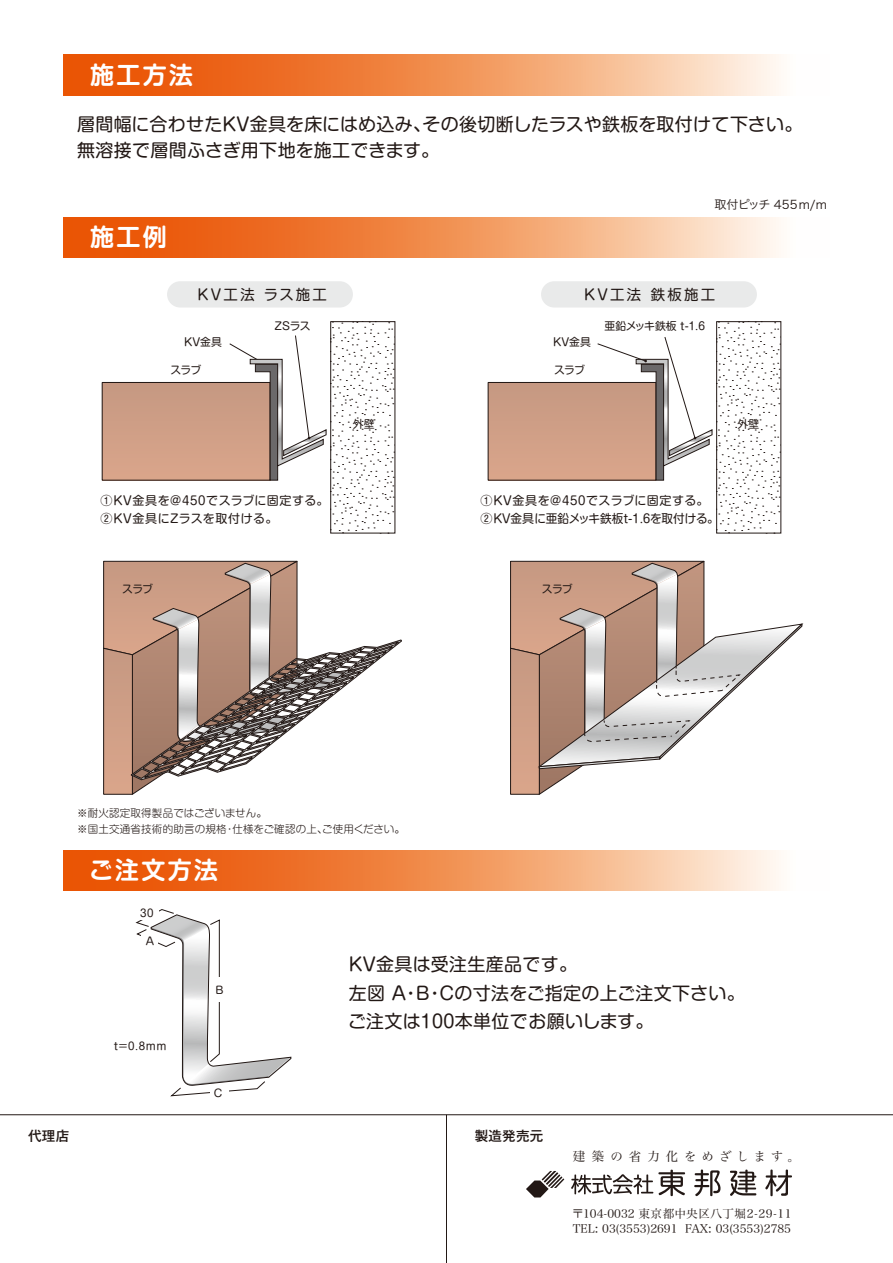
<style>
.page{position:relative;width:893px;height:1263px;background:#fff}
.page>*{position:absolute;margin:0;border:0;box-sizing:border-box;transform-origin:0 0}
.t1{font:700 24px "Shin M Go Pro De";letter-spacing:.1em;color:#fff}
.t2{font:18px/28.5px "Shin M Go Pro";letter-spacing:.02em;color:#221815}
.t3{font:14.4px "Shin M Go Pro";letter-spacing:.16em;color:#221815}
.t4{font:500 13.5px "Gothic MB101 Pr 5";letter-spacing:.02em;color:#221815}
.t5{font:12.45px "Hira Min Pro W3";letter-spacing:.465em;color:#221815}
.t6{font:12px/18px "Shin M Go Pro";color:#221815}
.t7{font:12px/18px "Shin M Go Pro";letter-spacing:.05em;color:#221815}
.t8{font:12px "Hira Kaku Pro W3";color:#221815}
.t9{font:11.55px/15.1px "Hira Min Pro W3";color:#221815}
.t10{font:10.8px "Shin M Go Pro";letter-spacing:-.03em;color:#221815}
.t11{font:300 10.5px/16.5px "Shin M Go Pro";letter-spacing:.02em;color:#221815}
.t12{font:10.5px "Shin M Go Pro";color:#221815}
</style>
<div class="page">
<svg style="left:64px;top:55px;width:717px;height:40px;background:#f1935a"></svg>
<hr style="left:0;top:1114px;width:893px;height:1px;background:#221815">
<svg style="left:526px;top:1171px;width:38px;height:26px"></svg>
<svg style="left:571px;top:1169px;width:114px;height:27px"></svg>
<svg style="left:694px;top:1169px;width:26px;height:27px"></svg>
<svg style="left:730px;top:1169px;width:26px;height:27px"></svg>
<svg style="left:765px;top:1169px;width:27px;height:27px"></svg>
<hr style="left:446px;top:1115px;width:1px;height:148px;background:#221815">
<svg style="left:64px;top:217px;width:717px;height:41px;background:#f1935b"></svg>
<svg style="left:64px;top:850px;width:717px;height:41px;background:#f1935b"></svg>
<div style="left:167px;top:281px;width:186px;height:26px;background:#e9eaea;border-radius:13px"></div>
<svg style="left:103px;top:560px;width:299px;height:235px"></svg>
<svg style="left:331px;top:321px;width:64px;height:212px"></svg>
<div style="left:102px;top:382px;width:168px;height:98px;background:#cf9f86"></div>
<div style="left:102px;top:382px;width:168px;height:98px;border:1px solid #221815"></div>
<svg style="left:510px;top:560px;width:293px;height:235px"></svg>
<svg style="left:136px;top:909px;width:155px;height:187px"></svg>
<div style="left:210px;top:1085px;width:19px;height:20px;background:#fff"></div>
<div style="left:541px;top:281px;width:216px;height:26px;background:#e9eaea;border-radius:13px"></div>
<div style="left:488px;top:382px;width:168px;height:98px;background:#cf9f86"></div>
<div style="left:488px;top:382px;width:168px;height:98px;border:1px solid #221815"></div>
<svg style="left:716px;top:321px;width:65px;height:212px"></svg>
<svg style="left:597px;top:337px;width:115px;height:143px"></svg>
<svg style="left:229px;top:335px;width:97px;height:145px"></svg>
<h1 class="t1" style="left:90px;top:55px;width:105px">施工方法</h1>
<p class="t2" style="left:77px;top:109px;width:727px;line-height:25.5px">層間幅に合わせたKV金具を床にはめ込み、その後切断したラスや鉄板を取付けて下さい。無溶接で層間ふさぎ用下地を施工できます。</p>
<h1 class="t1" style="left:90px;top:218px;width:78px">施工例</h1>
<p class="t3" style="left:198px;top:282px;width:131px">KV工法 ラス施工</p>
<p class="t10" style="left:184px;top:333px;width:39px">KV金具</p>
<p class="t10" style="left:275px;top:317px;width:38px">ZSラス</p>
<p class="t10" style="left:170px;top:361px;width:32px">スラブ</p>
<p class="t7" style="left:101px;top:490px;width:229px">①KV金具を@450でスラブに固定する。<br>②KV金具にZラスを取付ける。</p>
<p class="t10" style="left:353px;top:415px;width:23px">外壁</p>
<p class="t8" style="left:714px;top:193px;width:114px">取付ピッチ 455m/m</p>
<p class="t3" style="left:584px;top:282px;width:133px">KV工法 鉄板施工</p>
<p class="t10" style="left:604px;top:318px;width:102px">亜鉛メッキ鉄板 t-1.6</p>
<p class="t10" style="left:553px;top:333px;width:39px">KV金具</p>
<p class="t10" style="left:554px;top:361px;width:32px">スラブ</p>
<p class="t6" style="left:481px;top:490px;width:240px">①KV金具を@450でスラブに固定する。<br>②KV金具に亜鉛メッキ鉄板t-1.6を取付ける。</p>
<p class="t10" style="left:738px;top:415px;width:23px">外壁</p>
<p class="t10" style="left:122px;top:580px;width:32px">スラブ</p>
<p class="t10" style="left:542px;top:580px;width:32px">スラブ</p>
<p class="t11" style="left:77px;top:803px;width:330px">※耐火認定取得製品ではございません。<br>※国土交通省技術的助言の規格・仕様をご確認の上、ご使用ください。</p>
<h1 class="t1" style="left:89px;top:850px;width:131px">ご注文方法</h1>
<p class="t12" style="left:140px;top:904px;width:15px">30</p>
<p class="t12" style="left:146px;top:932px;width:10px">A</p>
<p class="t12" style="left:114px;top:1037px;width:54px">t=0.8mm</p>
<p class="t12" style="left:216px;top:981px;width:10px">B</p>
<p class="t2" style="left:348px;top:948px;width:398px">KV金具は受注生産品です。<br>左図 A・B・Cの寸法をご指定の上ご注文下さい。ご注文は100本単位でお願いします。</p>
<p class="t4" style="left:28px;top:1125px;width:43px">代理店</p>
<p class="t12" style="left:214px;top:1085px;width:10px">C</p>
<p class="t4" style="left:475px;top:1125px;width:70px">製造発売元</p>
<p class="t5" style="left:573px;top:1146px;width:229px">建築の省力化をめざします。</p>
<p class="t9" style="left:572px;top:1204px;width:221px">〒104-0032 東京都中央区八丁堀2-29-11<br>TEL: 03(3553)2691 FAX: 03(3553)2785</p>
</div>
